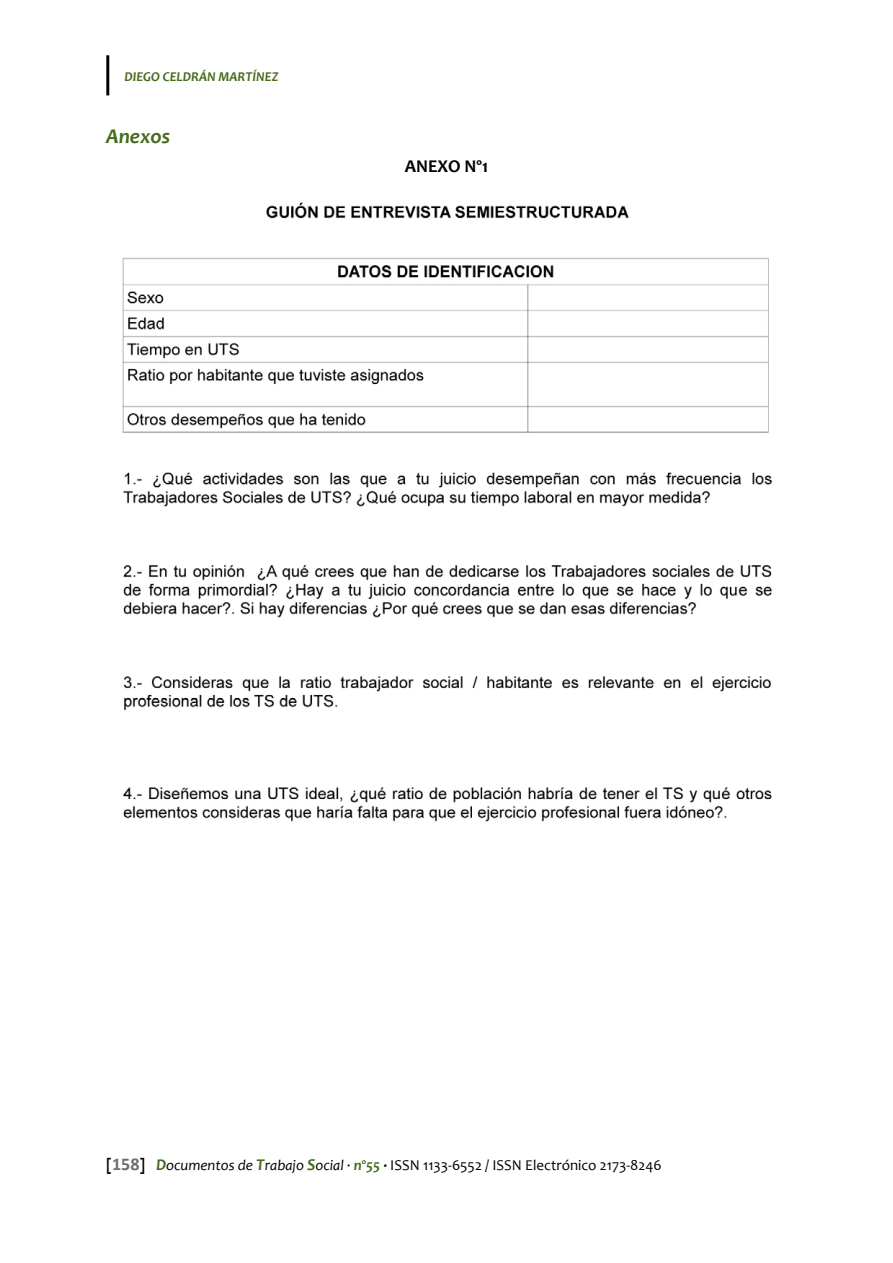
<style>
.page{position:relative;width:893px;height:1263px;background:#fff}
.page>*{position:absolute;margin:0;border:0;box-sizing:border-box;transform-origin:0 0}
.t1{font:italic 700 21px "Candara";color:#456c1c}
.t2{font:700 18px "Candara";color:#000}
.t3{font:15px "Candara";color:#000}
.t4{font:italic 700 13.5px "Candara";color:#456c1c}
.s1{font-weight:700;font-size:16.5px}
.s2{font-family:"Calibri";font-weight:700;font-size:18px;color:#6d6e71}
.s3{font-weight:700;font-style:italic;font-size:16.5px;color:#456c1c}
.s4{font-style:italic}
.s5{font-weight:700;font-style:italic;color:#456c1c}
.s6{font-weight:700;font-style:italic}
</style>
<div class="page">
<hr style="left:106px;top:55px;width:3px;height:40px;background:#000">
<img style="left:122px;top:202px;width:650px;height:620px">
<p class="t4" style="left:124px;top:68px;width:156px">DIEGO CELDRÁN MARTÍNEZ</p>
<h1 class="t1" style="left:106px;top:123px;width:65px">Anexos</h1>
<p class="t2" style="left:405px;top:155px;width:85px">ANEXO Nº1</p>
<p class="t3" style="left:106px;top:1156px;width:557px"><span class="s1">[</span><span class="s2">158</span><span class="s1">]</span> <span class="s3">D</span><span class="s4">ocumentos de</span> <span class="s3">T</span><span class="s4">rabajo</span> <span class="s3">S</span><span class="s4">ocial ·</span> <span class="s5">nº55</span> <span class="s6">·</span> ISSN 1133-6552 / ISSN Electrónico 2173-8246</p>
</div>
